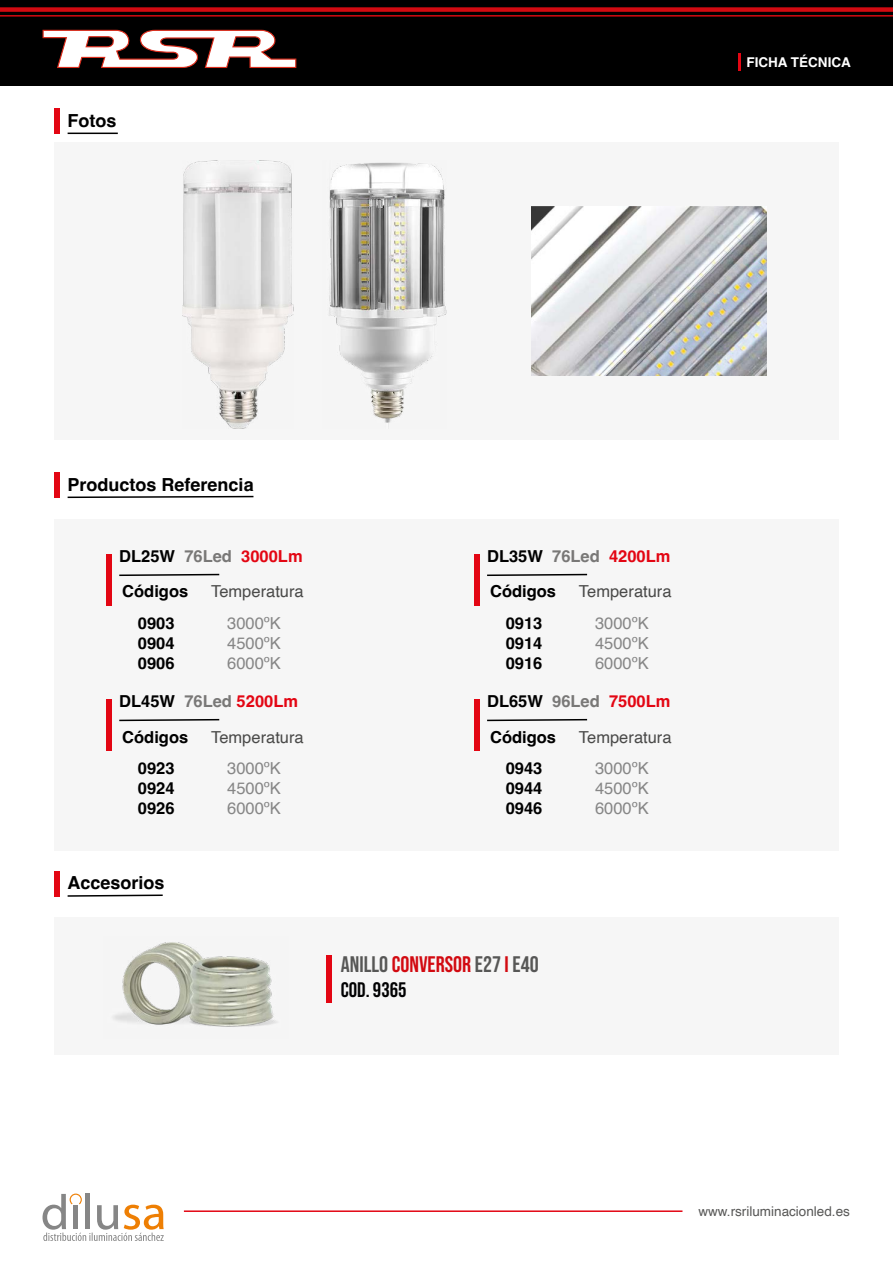
<style>
.page{position:relative;width:893px;height:1263px;background:#fff}
.page>*{position:absolute;margin:0;border:0;box-sizing:border-box;transform-origin:0 0}
.t1{font:22.5px "Bebas Neue";color:#575756}
.t2{font:21px "Bebas Neue";color:#020203}
.t3{font:700 18px "Helvetica";color:#000}
.t4{font:700 16.5px/19.8px "Helvetica";color:#000;text-align:justify}
.t5{font:16.5px/19.8px "Helvetica";color:#868686;text-align:justify}
.t6{font:700 16.5px "Helvetica";color:#e30613}
.t7{font:16.5px "Helvetica";color:#4a4a49}
.t8{font:13.5px "Helvetica";color:#575756}
.t9{font:700 13.5px "Helvetica";color:#fff}
.s1{color:#000}
.s2{color:#797877}
.s3{color:#d20a11}
</style>
<div class="page">
<div style="left:0;top:0;width:893px;height:85px;background:#000"></div>
<div style="left:0;top:7px;width:893px;height:5px;background:#d20a11"></div>
<hr style="left:0;top:15px;width:893px;height:2px;background:#d20a11">
<svg style="left:43px;top:30px;width:253px;height:38px"></svg>
<hr style="left:738px;top:53px;width:3px;height:17px;background:#e30613">
<hr style="left:184px;top:1210px;width:498px;height:2px;background:#e30613">
<svg style="left:43px;top:1193px;width:121px;height:48px"></svg>
<hr style="left:68px;top:133px;width:50px;height:1px;background:#000">
<svg style="left:67px;top:894px;width:96px;height:3px"></svg>
<svg style="left:67px;top:495px;width:187px;height:4px"></svg>
<div style="left:54px;top:108px;width:6px;height:26px;background:#e30613"></div>
<div style="left:54px;top:871px;width:6px;height:26px;background:#e30613"></div>
<div style="left:54px;top:472px;width:6px;height:26px;background:#e30613"></div>
<div style="left:54px;top:917px;width:785px;height:137px;background:#f6f6f6"></div>
<div style="left:54px;top:519px;width:785px;height:331px;background:#f6f6f6"></div>
<div style="left:54px;top:142px;width:785px;height:297px;background:#f6f6f6"></div>
<div style="left:106px;top:555px;width:6px;height:51px;background:#e30613"></div>
<div style="left:106px;top:700px;width:6px;height:51px;background:#e30613"></div>
<div style="left:474px;top:555px;width:6px;height:51px;background:#e30613"></div>
<div style="left:474px;top:700px;width:6px;height:51px;background:#e30613"></div>
<svg style="left:119px;top:573px;width:101px;height:3px"></svg>
<svg style="left:119px;top:718px;width:101px;height:4px"></svg>
<svg style="left:487px;top:573px;width:101px;height:3px"></svg>
<svg style="left:487px;top:718px;width:101px;height:4px"></svg>
<img style="left:182px;top:160px;width:111px;height:268px">
<img style="left:329px;top:162px;width:117px;height:261px">
<img style="left:531px;top:206px;width:236px;height:169px">
<img style="left:113px;top:942px;width:164px;height:85px">
<div style="left:326px;top:955px;width:6px;height:48px;background:#e30613"></div>
<p class="t3" style="left:68px;top:109px;width:50px">Fotos</p>
<p class="t9" style="left:746px;top:54px;width:106px">FICHA TÉCNICA</p>
<p class="t3" style="left:68px;top:473px;width:188px">Productos Referencia</p>
<p class="t6" style="left:119px;top:546px;width:185px"><span class="s1">DL25W</span> <span class="s2">76Led</span> 3000Lm</p>
<p class="t6" style="left:487px;top:546px;width:185px"><span class="s1">DL35W</span> <span class="s2">76Led</span> 4200Lm</p>
<p class="t4" style="left:122px;top:584px;width:67px">Códigos</p>
<p class="t7" style="left:211px;top:579px;width:94px">Temperatura</p>
<p class="t4" style="left:490px;top:584px;width:67px">Códigos</p>
<p class="t7" style="left:579px;top:579px;width:94px">Temperatura</p>
<p class="t4" style="left:138px;top:615px;width:38px">0903<br>0904<br>0906</p>
<p class="t5" style="left:227px;top:614px;width:55px">3000ºK 4500ºK 6000ºK</p>
<p class="t4" style="left:506px;top:615px;width:38px">0913<br>0914<br>0916</p>
<p class="t5" style="left:595px;top:614px;width:55px">3000ºK 4500ºK 6000ºK</p>
<p class="t6" style="left:119px;top:691px;width:180px"><span class="s1">DL45W</span> <span class="s2">76Led</span> 5200Lm</p>
<p class="t6" style="left:487px;top:691px;width:185px"><span class="s1">DL65W</span> <span class="s2">96Led</span> 7500Lm</p>
<p class="t4" style="left:122px;top:729px;width:67px">Códigos</p>
<p class="t7" style="left:211px;top:724px;width:94px">Temperatura</p>
<p class="t4" style="left:490px;top:729px;width:67px">Códigos</p>
<p class="t7" style="left:579px;top:724px;width:94px">Temperatura</p>
<p class="t4" style="left:138px;top:760px;width:38px">0923<br>0924<br>0926</p>
<p class="t5" style="left:227px;top:759px;width:55px">3000ºK 4500ºK 6000ºK</p>
<p class="t4" style="left:506px;top:760px;width:38px">0943<br>0944<br>0946</p>
<p class="t5" style="left:595px;top:759px;width:55px">3000ºK 4500ºK 6000ºK</p>
<p class="t3" style="left:68px;top:872px;width:99px">Accesorios</p>
<h1 class="t1" style="left:341px;top:951px;width:199px">ANILLO <span class="s3">CONVERSOR</span> E27 <span class="s3">I</span> E40</h1>
<p class="t2" style="left:341px;top:977px;width:67px">Cod. 9365</p>
<p class="t8" style="left:698px;top:1200px;width:153px">www.rsriluminacionled.es</p>
</div>
